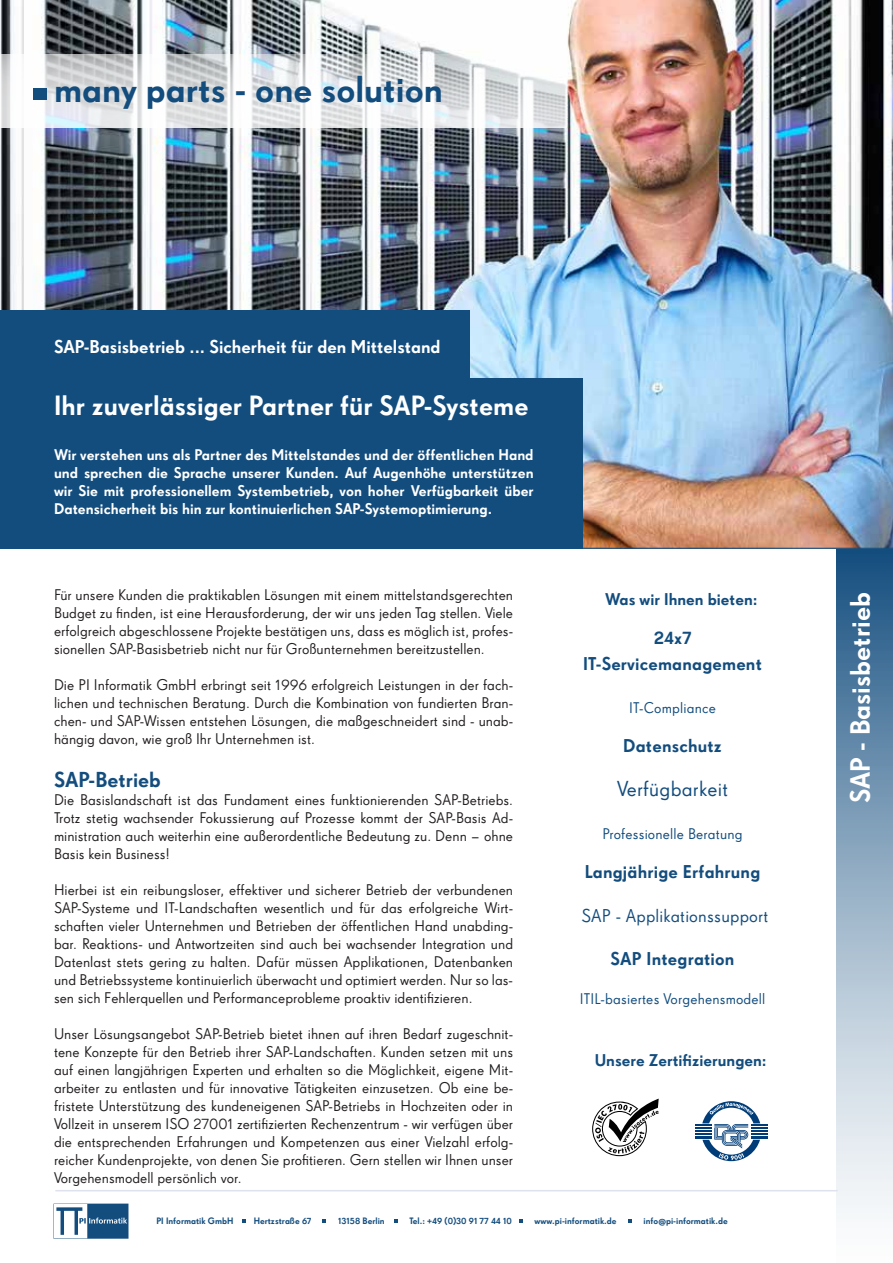
<style>
.page{position:relative;width:893px;height:1263px;background:#fff}
.page>*{position:absolute;margin:0;border:0;box-sizing:border-box;transform-origin:0 0}
.t1{font:500 36px "Super Grotesk A";color:#134d7e}
.t2{font:500 27px "Super Grotesk A";color:#fff}
.t3{font:21px "Super Grotesk A Rg LF";letter-spacing:.01em;color:#134d7e}
.t4{font:500 21px "Super Grotesk A";color:#134d7e}
.t5{font:18px/25.2px "Super Grotesk A Med LF";letter-spacing:.01em;color:#134d7e;text-align:center}
.t6{font:500 18px "Super Grotesk A";color:#fff}
.t7{font:18px "Super Grotesk A Rg LF";letter-spacing:.01em;color:#134d7e}
.t8{font:16.5px "Super Grotesk A Med LF";color:#134d7e}
.t9{font:15px/18px "Super Grotesk A Rg LF";color:#231f20;text-align:justify}
.t10{font:500 15px/18px "Super Grotesk A";color:#fff;text-align:justify}
.t11{font:15px "Super Grotesk A Rg LF";letter-spacing:.01em;color:#134d7e}
.t12{font:9px "Super Grotesk A Med LF";color:#134d7e}
</style>
<div class="page">
<div style="left:836px;top:548px;width:57px;height:715px;background:linear-gradient(to bottom,#1e5684,#fff)"></div>
<img style="left:0;top:0;width:893px;height:548px">
<svg style="left:0;top:54px;width:567px;height:73px"></svg>
<hr style="left:55px;top:1190px;width:783px;height:1px;background:#dee2ec">
<hr style="left:583px;top:548px;width:310px;height:1px;background:#134d7e">
<svg style="left:323px;top:1219px;width:3px;height:4px"></svg>
<svg style="left:628px;top:1219px;width:4px;height:4px"></svg>
<svg style="left:242px;top:1219px;width:4px;height:3px"></svg>
<svg style="left:394px;top:1219px;width:4px;height:4px"></svg>
<svg style="left:519px;top:1219px;width:4px;height:4px"></svg>
<svg style="left:695px;top:1101px;width:73px;height:60px"></svg>
<svg style="left:592px;top:1098px;width:67px;height:58px"></svg>
<div style="left:54px;top:1203px;width:74px;height:36px;background:#134d7e"></div>
<div style="left:54px;top:1204px;width:33px;height:34px;background:#fff"></div>
<svg style="left:56px;top:1207px;width:71px;height:28px"></svg>
<div style="left:0;top:310px;width:469px;height:70px;background:#134d7e"></div>
<div style="left:0;top:378px;width:583px;height:171px;background:#134d7e"></div>
<div style="left:33px;top:88px;width:14px;height:11px;background:#134d7e"></div>
<h1 class="t1" style="left:54px;top:67px;width:390px">many parts - one solution</h1>
<p class="t6" style="left:54px;top:336px;width:388px">SAP-Basisbetrieb ... Sicherheit für den Mittelstand</p>
<h2 class="t2" style="left:54px;top:389px;width:476px">Ihr zuverlässiger Partner für SAP-Systeme</h2>
<p class="t10" style="left:54px;top:445px;width:481px">Wir verstehen uns als Partner des Mittelstandes und der öffentlichen Hand und sprechen die Sprache unserer Kunden. Auf Augenhöhe unterstützen wir Sie mit professionellem Systembetrieb, von hoher Verfügbarkeit über Datensicherheit bis hin zur kontinuierlichen SAP-Systemoptimierung.</p>
<p class="t9" style="left:54px;top:585px;width:461px">Für unsere Kunden die praktikablen Lösungen mit einem mittelstandsgerechten Budget zu finden, ist eine Herausforderung, der wir uns jeden Tag stellen. Viele erfolgreich abgeschlossene Projekte bestätigen uns, dass es möglich ist, profes&shy;sionellen SAP-Basisbetrieb nicht nur für Großunternehmen bereitzustellen.</p>
<p class="t9" style="left:54px;top:675px;width:461px">Die PI Informatik GmbH erbringt seit 1996 erfolgreich Leistungen in der fach&shy;lichen und technischen Beratung. Durch die Kombination von fundierten Bran&shy;chen- und SAP-Wissen entstehen Lösungen, die maßgeschneidert sind - unab&shy;hängig davon, wie groß Ihr Unternehmen ist.</p>
<h3 class="t4" style="left:54px;top:766px;width:108px">SAP-Betrieb</h3>
<p class="t9" style="left:54px;top:790px;width:461px">Die Basislandschaft ist das Fundament eines funktionierenden SAP-Betriebs.<br>Trotz stetig wachsender Fokussierung auf Prozesse kommt der SAP-Basis Ad&shy;ministration auch weiterhin eine außerordentliche Bedeutung zu. Denn – ohne Basis kein Business!</p>
<p class="t9" style="left:54px;top:880px;width:461px">Hierbei ist ein reibungsloser, effektiver und sicherer Betrieb der verbundenen SAP-Systeme und IT-Landschaften wesentlich und für das erfolgreiche Wirt&shy;schaften vieler Unternehmen und Betrieben der öffentlichen Hand unabding&shy;bar. Reaktions- und Antwortzeiten sind auch bei wachsender Integration und Datenlast stets gering zu halten. Dafür müssen Applikationen, Datenbanken und Betriebssysteme kontinuierlich überwacht und optimiert werden. Nur so las&shy;sen sich Fehlerquellen und Performanceprobleme proaktiv identifizieren.</p>
<p class="t9" style="left:54px;top:1024px;width:461px">Unser Lösungsangebot SAP-Betrieb bietet ihnen auf ihren Bedarf zugeschnit&shy;tene Konzepte für den Betrieb ihrer SAP-Landschaften. Kunden setzen mit uns auf einen langjährigen Experten und erhalten so die Möglichkeit, eigene Mit&shy;arbeiter zu entlasten und für innovative Tätigkeiten einzusetzen. Ob eine be&shy;fristete Unterstützung des kundeneigenen SAP-Betriebs in Hochzeiten oder in Vollzeit in unserem ISO 27001 zertifizierten Rechenzentrum - wir verfügen über die entsprechenden Erfahrungen und Kompetenzen aus einer Vielzahl erfolg&shy;reicher Kundenprojekte, von denen Sie profitieren. Gern stellen wir Ihnen unser Vorgehensmodell persönlich vor.</p>
<p class="t8" style="left:605px;top:589px;width:154px">Was wir Ihnen bieten:</p>
<p class="t5" style="left:583px;top:625px;width:180px">24x7<br>IT-Servicemanagement</p>
<p class="t11" style="left:629px;top:698px;width:88px">IT-Compliance</p>
<p class="t5" style="left:623px;top:733px;width:100px">Datenschutz</p>
<h3 class="t3" style="left:617px;top:775px;width:113px">Verfügbarkeit</h3>
<p class="t11" style="left:602px;top:824px;width:142px">Professionelle Beratung</p>
<p class="t5" style="left:585px;top:859px;width:177px">Langjährige Erfahrung</p>
<p class="t7" style="left:581px;top:904px;width:189px">SAP - Applikationssupport</p>
<p class="t5" style="left:611px;top:946px;width:125px">SAP Integration</p>
<p class="t11" style="left:580px;top:990px;width:187px">ITIL-basiertes Vorgehensmodell</p>
<p class="t8" style="left:595px;top:1050px;width:173px">Unsere Zertifizierungen:</p>
<p class="t12" style="left:156px;top:1215px;width:79px">PI Informatik GmbH</p>
<p class="t12" style="left:254px;top:1215px;width:59px">Hertzstraße 67</p>
<p class="t12" style="left:338px;top:1215px;width:48px">13158 Berlin</p>
<p class="t12" style="left:409px;top:1215px;width:104px">Tel.: +49 (0)30 91 77 44 10</p>
<p class="t12" style="left:534px;top:1215px;width:84px">www.pi-informatik.de</p>
<p class="t12" style="left:644px;top:1215px;width:86px">info@pi-informatik.de</p>
<h2 class="t2" style="left:843px;top:803px;width:213px;rotate:-90deg">SAP - Basisbetrieb</h2>
</div>
